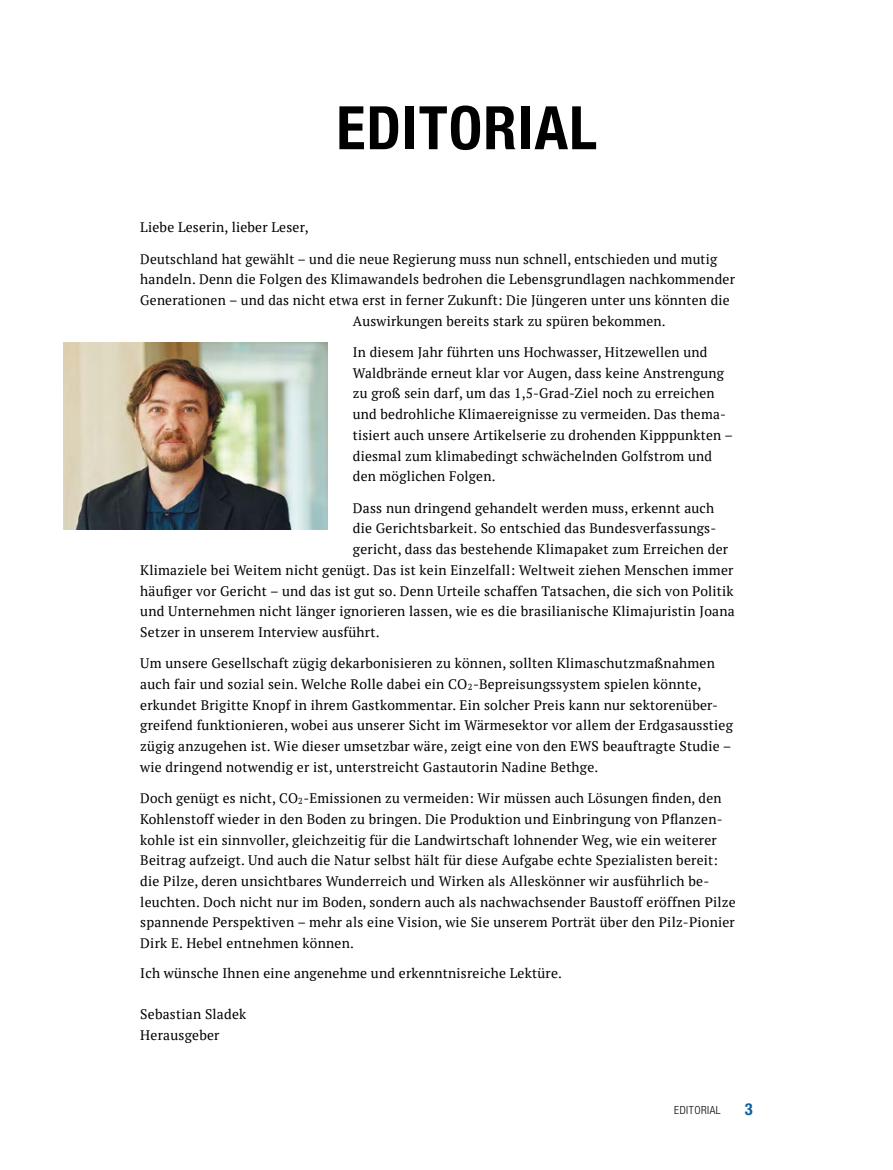
<style>
.page{position:relative;width:893px;height:1170px;background:#fff}
.page>*{position:absolute;margin:0;border:0;box-sizing:border-box;transform-origin:0 0}
.t1{font:700 condensed 60px "Helvetica Neue LT Std";letter-spacing:.02em;color:#000}
.t2{font:700 condensed 16.5px "Helvetica Neue LT Std";color:#095f9d}
.t3{font:13.8px/20.7px "PT Serif";letter-spacing:.015em;color:#000}
.t4{font:300 condensed 11.25px "Helvetica Neue LT Std";letter-spacing:.045em;color:#000}
</style>
<div class="page">
<img style="left:64px;top:342px;width:263px;height:187px">
<h1 class="t1" style="left:336px;top:92px;width:262px">EDITORIAL</h1>
<p class="t3" style="left:140px;top:217px;width:170px">Liebe Leserin, lieber Leser,</p>
<p class="t3" style="left:140px;top:248px;width:578px">Deutschland hat gewählt – und die neue Regierung muss nun schnell, entschieden und mutig</p>
<p class="t3" style="left:140px;top:269px;width:596px">handeln. Denn die Folgen des Klimawandels bedrohen die Lebensgrundlagen nachkommender</p>
<p class="t3" style="left:140px;top:289px;width:591px">Generationen – und das nicht etwa erst in ferner Zukunft: Die Jüngeren unter uns könnten die</p>
<p class="t3" style="left:353px;top:310px;width:314px">Auswirkungen bereits stark zu spüren bekommen.</p>
<p class="t3" style="left:353px;top:341px;width:382px">In diesem Jahr führten uns Hochwasser, Hitzewellen und Waldbrände erneut klar vor Augen, dass keine Anstrengung zu groß sein darf, um das 1,5-Grad-Ziel noch zu erreichen und bedrohliche Klimaereignisse zu vermeiden. Das thema&shy;tisiert auch unsere Artikelserie zu drohenden Kipppunkten – diesmal zum klimabedingt schwächelnden Golfstrom und den möglichen Folgen.</p>
<p class="t3" style="left:353px;top:497px;width:363px">Dass nun dringend gehandelt werden muss, erkennt auch</p>
<p class="t3" style="left:353px;top:518px;width:363px">die Gerichtsbarkeit. So entschied das Bundesverfassungs-</p>
<p class="t3" style="left:353px;top:538px;width:377px">gericht, dass das bestehende Klimapaket zum Erreichen der</p>
<p class="t3" style="left:140px;top:559px;width:595px">Klimaziele bei Weitem nicht genügt. Das ist kein Einzelfall: Weltweit ziehen Menschen immer</p>
<p class="t3" style="left:140px;top:580px;width:595px">häufiger vor Gericht – und das ist gut so. Denn Urteile schaffen Tatsachen, die sich von Politik</p>
<p class="t3" style="left:140px;top:600px;width:596px">und Unternehmen nicht länger ignorieren lassen, wie es die brasilianische Klimajuristin Joana</p>
<p class="t3" style="left:140px;top:621px;width:241px">Setzer in unserem Interview ausführt.</p>
<p class="t3" style="left:140px;top:652px;width:594px">Um unsere Gesellschaft zügig dekarbonisieren zu können, sollten Klimaschutzmaßnahmen auch fair und sozial sein. Welche Rolle dabei ein CO<sub>2</sub>-Bepreisungssystem spielen könnte, erkundet Brigitte Knopf in ihrem Gastkommentar. Ein solcher Preis kann nur sektorenüber&shy;greifend funktionieren, wobei aus unserer Sicht im Wärmesektor vor allem der Erdgasausstieg zügig anzugehen ist. Wie dieser umsetzbar wäre, zeigt eine von den EWS beauftragte Studie – wie dringend notwendig er ist, unterstreicht Gastautorin Nadine Bethge.</p>
<p class="t3" style="left:140px;top:787px;width:597px">Doch genügt es nicht, CO<sub>2</sub>-Emissionen zu vermeiden: Wir müssen auch Lösungen finden, den Kohlenstoff wieder in den Boden zu bringen. Die Produktion und Einbringung von Pflanzen&shy;kohle ist ein sinnvoller, gleichzeitig für die Landwirtschaft lohnender Weg, wie ein weiterer Beitrag aufzeigt. Und auch die Natur selbst hält für diese Aufgabe echte Spezialisten bereit: die Pilze, deren unsichtbares Wunderreich und Wirken als Alleskönner wir ausführlich be&shy;leuchten. Doch nicht nur im Boden, sondern auch als nachwachsender Baustoff eröffnen Pilze spannende Perspektiven – mehr als eine Vision, wie Sie unserem Porträt über den Pilz-Pionier Dirk E. Hebel entnehmen können.</p>
<p class="t3" style="left:140px;top:962px;width:423px">Ich wünsche Ihnen eine angenehme und erkenntnisreiche Lektüre.</p>
<p class="t3" style="left:140px;top:1003px;width:107px">Sebastian Sladek<br>Herausgeber</p>
<p class="t4" style="left:674px;top:1102px;width:48px">EDITORIAL</p>
<p class="t2" style="left:745px;top:1098px;width:9px">3</p>
</div>
